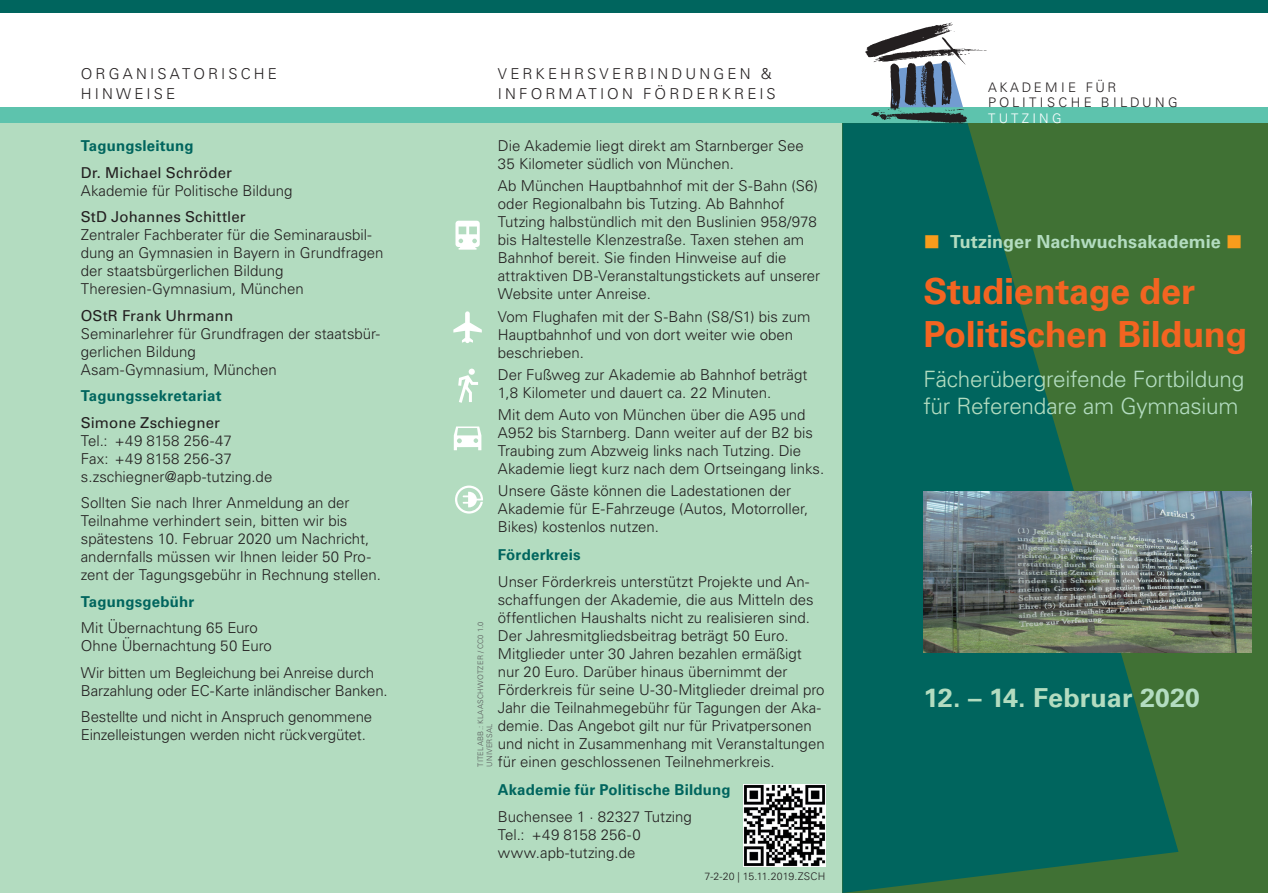
<style>
.page{position:relative;width:1268px;height:893px;background:#fff}
.page>*{position:absolute;margin:0;border:0;box-sizing:border-box;transform-origin:0 0}
.t1{font:700 36px/43.2px "Univers LT Std";letter-spacing:-.01em;color:#f36421}
.t2{font:700 26.25px "Univers LT Std";letter-spacing:-.005em;color:#b3dcc0}
.t3{font:300 22.5px/27px "Univers LT Std";letter-spacing:-.01em;color:#b3dcc0}
.t4{font:700 18px "Univers LT Std";letter-spacing:.005em;color:#b3dcc0}
.t5{font:300 15px/18px "Univers LT Std";color:#231f20}
.t6{font:700 15px "Univers LT Std";letter-spacing:.01em;color:#00655e}
.t7{font:15px "Univers LT Std";letter-spacing:.005em;color:#231f20}
.t8{font:300 15px/20.5px "Univers LT Std";letter-spacing:.205em;color:#231f20}
.t9{font:300 13.2px/15.9px "Univers LT Std";letter-spacing:.245em;color:#231f20}
.t10{font:300 13.2px "Univers LT Std";letter-spacing:.25em;color:#fff}
.t11{font:300 10.5px "Univers LT Std";letter-spacing:.02em;color:#231f20}
.t12{font:300 7.5px/9px "Univers LT Std";letter-spacing:.035em;color:#57585a}
.s1{color:#f89c1c}
</style>
<div class="page">
<div style="left:0;top:0;width:1267px;height:13px;background:#00655e"></div>
<div style="left:0;top:107px;width:1267px;height:16px;background:#5dc3ad"></div>
<div style="left:0;top:123px;width:842px;height:770px;background:#b3dcc0"></div>
<div style="left:842px;top:123px;width:425px;height:770px;background:#407134"></div>
<svg style="left:842px;top:123px;width:336px;height:770px;fill:#00655e"></svg>
<svg style="left:865px;top:23px;width:121px;height:101px"></svg>
<img style="left:923px;top:492px;width:327px;height:161px">
<svg style="left:455px;top:221px;width:24px;height:29px"></svg>
<svg style="left:458px;top:369px;width:20px;height:34px"></svg>
<svg style="left:455px;top:486px;width:28px;height:28px"></svg>
<svg style="left:453px;top:426px;width:28px;height:24px"></svg>
<svg style="left:453px;top:311px;width:29px;height:32px"></svg>
<img style="left:743px;top:784px;width:82px;height:82px">
<p class="t8" style="left:81px;top:63px;width:198px">ORGANISATORISCHE<br>HINWEISE</p>
<p class="t6" style="left:81px;top:137px;width:114px">Tagungsleitung</p>
<p class="t7" style="left:81px;top:163px;width:153px">Dr. Michael Schröder</p>
<p class="t5" style="left:81px;top:181px;width:213px">Akademie für Politische Bildung</p>
<p class="t7" style="left:81px;top:208px;width:166px">StD Johannes Schittler</p>
<p class="t5" style="left:81px;top:226px;width:304px">Zentraler Fachberater für die Seminarausbil&shy;dung an Gymnasien in Bayern in Grundfragen der staatsbürgerlichen Bildung Theresien-Gymnasium, München</p>
<p class="t7" style="left:81px;top:306px;width:154px">OStR Frank Uhrmann</p>
<p class="t5" style="left:81px;top:324px;width:301px">Seminarlehrer für Grundfragen der staatsbür&shy;gerlichen Bildung<br>Asam-Gymnasium, München</p>
<p class="t6" style="left:81px;top:387px;width:142px">Tagungssekretariat</p>
<p class="t7" style="left:81px;top:413px;width:141px">Simone Zschiegner</p>
<p class="t5" style="left:81px;top:431px;width:193px">Tel.: +49 8158 256-47<br>Fax: +49 8158 256-37 s.zschiegner@apb-tutzing.de</p>
<p class="t5" style="left:81px;top:494px;width:302px">Sollten Sie nach Ihrer Anmeldung an der Teilnahme verhindert sein, bitten wir bis spätestens 10. Februar 2020 um Nachricht, andernfalls müssen wir Ihnen leider 50 Pro&shy;zent der Tagungsgebühr in Rechnung stellen.</p>
<p class="t6" style="left:81px;top:592px;width:115px">Tagungsgebühr</p>
<p class="t5" style="left:81px;top:619px;width:192px">Mit Übernachtung 65 Euro<br>Ohne Übernachtung 50 Euro</p>
<p class="t5" style="left:81px;top:663px;width:308px">Wir bitten um Begleichung bei Anreise durch<br>Barzahlung oder EC-Karte inländischer Banken.</p>
<p class="t5" style="left:81px;top:708px;width:293px">Bestellte und nicht in Anspruch genommene<br>Einzelleistungen werden nicht rückvergütet.</p>
<p class="t8" style="left:497px;top:63px;width:279px">VERKEHRSVERBINDUNGEN &amp;<br>INFORMATION FÖRDERKREIS</p>
<p class="t5" style="left:497px;top:137px;width:307px">Die Akademie liegt direkt am Starnberger See<br>35 Kilometer südlich von München.</p>
<p class="t5" style="left:497px;top:177px;width:324px">Ab München Hauptbahnhof mit der S-Bahn (S6) oder Regionalbahn bis Tutzing. Ab Bahnhof Tutzing halbstündlich mit den Buslinien 958/978 bis Haltestelle Klenzestraße. Taxen stehen am Bahnhof bereit. Sie finden Hinweise auf die attraktiven DB-Veranstaltungstickets auf unserer Website unter Anreise.</p>
<p class="t5" style="left:497px;top:307px;width:314px">Vom Flughafen mit der S-Bahn (S8/S1) bis zum<br>Hauptbahnhof und von dort weiter wie oben beschrieben.</p>
<p class="t5" style="left:497px;top:366px;width:311px">Der Fußweg zur Akademie ab Bahnhof beträgt<br>1,8 Kilometer und dauert ca. 22 Minuten.</p>
<p class="t5" style="left:497px;top:406px;width:328px">Mit dem Auto von München über die A95 und A952 bis Starnberg. Dann weiter auf der B2 bis Traubing zum Abzweig links nach Tutzing. Die Akademie liegt kurz nach dem Ortseingang links.</p>
<p class="t5" style="left:497px;top:482px;width:312px">Unsere Gäste können die Ladestationen der<br>Akademie für E-Fahrzeuge (Autos, Motorroller,<br>Bikes) kostenlos nutzen.</p>
<p class="t6" style="left:497px;top:546px;width:84px">Förderkreis</p>
<p class="t5" style="left:497px;top:572px;width:328px">Unser Förderkreis unterstützt Projekte und An&shy;schaffungen der Akademie, die aus Mitteln des öffentlichen Haushalts nicht zu realisieren sind.<br>Der Jahresmitgliedsbeitrag beträgt 50 Euro.<br>Mitglieder unter 30 Jahren bezahlen ermäßigt nur 20 Euro. Darüber hinaus übernimmt der Förderkreis für seine U-30-Mitglieder dreimal pro Jahr die Teilnahmegebühr für Tagungen der Aka&shy;demie. Das Angebot gilt nur für Privatpersonen und nicht in Zusammenhang mit Veranstaltungen</p>
<p class="t12" style="left:476px;top:767px;width:146px;rotate:-90deg">TITELABB.: KLAASCHWOTZER / CC0 1.0<br>UNIVERSAL</p>
<p class="t5" style="left:497px;top:752px;width:278px">für einen geschlossenen Teilnehmerkreis.</p>
<p class="t6" style="left:497px;top:781px;width:234px">Akademie für Politische Bildung</p>
<p class="t5" style="left:497px;top:807px;width:195px">Buchensee 1 · 82327 Tutzing<br>Tel.: +49 8158 256-0 www.apb-tutzing.de</p>
<p class="t11" style="left:704px;top:870px;width:122px">7-2-20 | 15.11.2019.ZSCH</p>
<p class="t9" style="left:987px;top:79px;width:191px">AKADEMIE FÜR<br>POLITISCHE BILDUNG</p>
<p class="t10" style="left:987px;top:111px;width:75px">TUTZING</p>
<p class="t4" style="left:923px;top:231px;width:321px"><span class="s1">■</span> Tutzinger Nachwuchsakademie <span class="s1">■</span></p>
<h1 class="t1" style="left:923px;top:270px;width:325px">Studientage der<br>Politischen Bildung</h1>
<h3 class="t3" style="left:923px;top:366px;width:322px">Fächerübergreifende Fortbildung für Referendare am Gymnasium</h3>
<h2 class="t2" style="left:923px;top:682px;width:278px">12. – 14. Februar 2020</h2>
</div>
